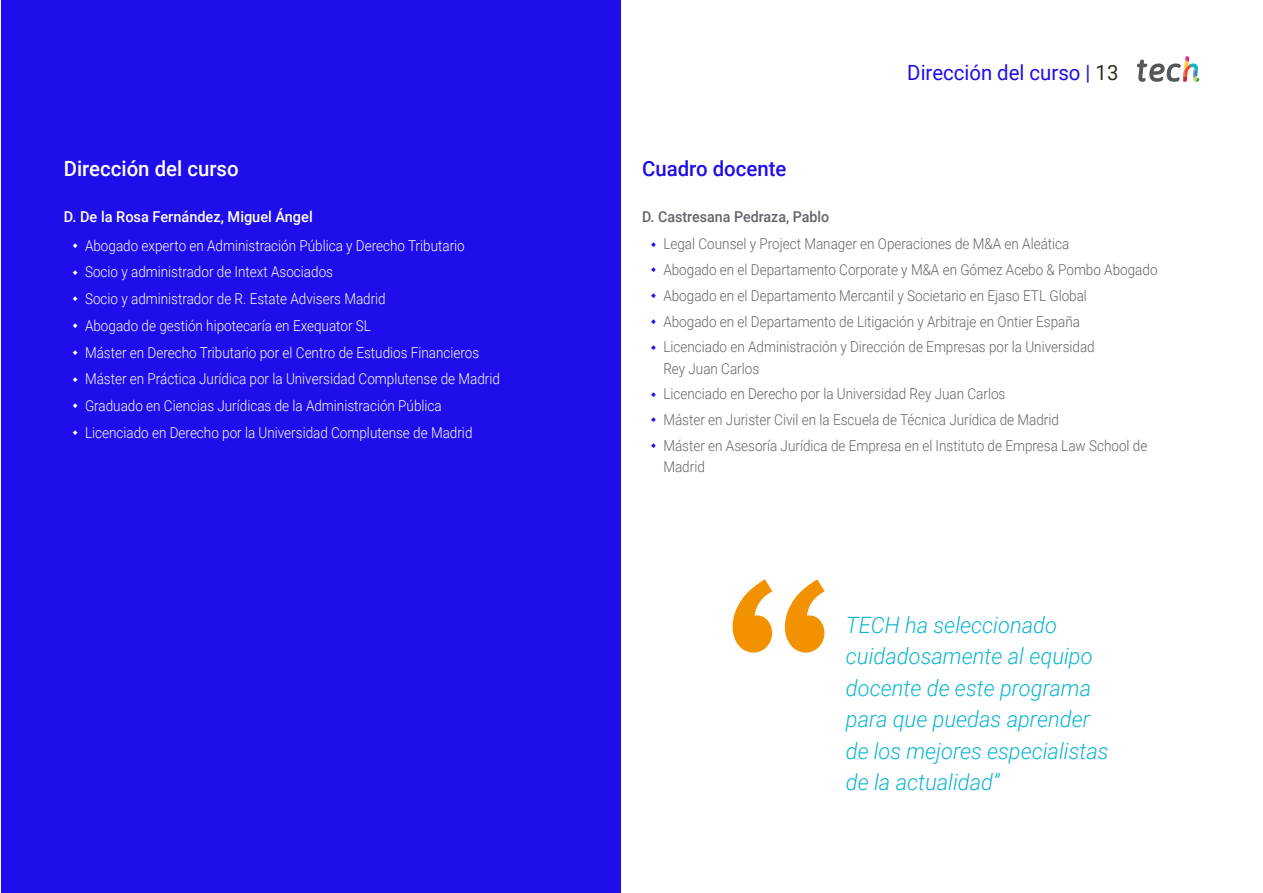
<style>
.page{position:relative;width:1263px;height:893px;background:#fff}
.page>*{position:absolute;margin:0;border:0;box-sizing:border-box;transform-origin:0 0}
.t1{font:italic 300 22.5px/31.5px "Roboto";color:#0fb6cf}
.t2{font:21px "Roboto";color:#1f0dec}
.t3{font:500 21px "Roboto";color:#fff}
.t4{font:500 21px "Roboto";color:#1f0dec}
.t5{font:300 15px/25.7px "Roboto";color:#61646a;scale:.9 1}
.t6{font:300 15px/26.7px "Roboto";color:#fff;scale:.9 1}
.t7{font:500 15px "Roboto";color:#fff}
.t8{font:500 15px "Roboto";color:#61646a;scale:.95 1}
.s1{color:#312e20}
</style>
<div class="page">
<div style="left:1px;top:0;width:620px;height:893px;background:#1f0dec"></div>
<svg style="left:1137px;top:56px;width:62px;height:26px"></svg>
<svg style="left:732px;top:579px;width:93px;height:74px"></svg>
<h2 class="t3" style="left:64px;top:154px;width:176px">Dirección del curso</h2>
<p class="t7" style="left:64px;top:206px;width:250px">D. De la Rosa Fernández, Miguel Ángel</p>
<p class="t6" style="left:85px;top:231px;width:462px">Abogado experto en Administración Pública y Derecho Tributario Socio y administrador de Intext Asociados<br>Socio y administrador de R. Estate Advisers Madrid<br>Abogado de gestión hipotecaría en Exequator SL<br>Máster en Derecho Tributario por el Centro de Estudios Financieros Máster en Práctica Jurídica por la Universidad Complutense de Madrid Graduado en Ciencias Jurídicas de la Administración Pública Licenciado en Derecho por la Universidad Complutense de Madrid</p>
<h2 class="t2" style="left:907px;top:57px;width:213px">Dirección del curso | <span class="s1">13</span></h2>
<h2 class="t4" style="left:642px;top:154px;width:146px">Cuadro docente</h2>
<p class="t8" style="left:642px;top:206px;width:198px">D. Castresana Pedraza, Pablo</p>
<p class="t5" style="left:663px;top:231px;width:551px">Legal Counsel y Project Manager en Operaciones de M&amp;A en Aleática<br>Abogado en el Departamento Corporate y M&amp;A en Gómez Acebo &amp; Pombo Abogado Abogado en el Departamento Mercantil y Societario en Ejaso ETL Global<br>Abogado en el Departamento de Litigación y Arbitraje en Ontier España<br>Licenciado en Administración y Dirección de Empresas por la Universidad</p>
<p class="t5" style="left:663px;top:355px;width:539px">Rey Juan Carlos<br>Licenciado en Derecho por la Universidad Rey Juan Carlos<br>Máster en Jurister Civil en la Escuela de Técnica Jurídica de Madrid<br>Máster en Asesoría Jurídica de Empresa en el Instituto de Empresa Law School de</p>
<p class="t5" style="left:663px;top:454px;width:48px">Madrid</p>
<h1 class="t1" style="left:846px;top:608px;width:264px">TECH ha seleccionado cuidadosamente al equipo docente de este programa para que puedas aprender de los mejores especialistas de la actualidad”</h1>
</div>
